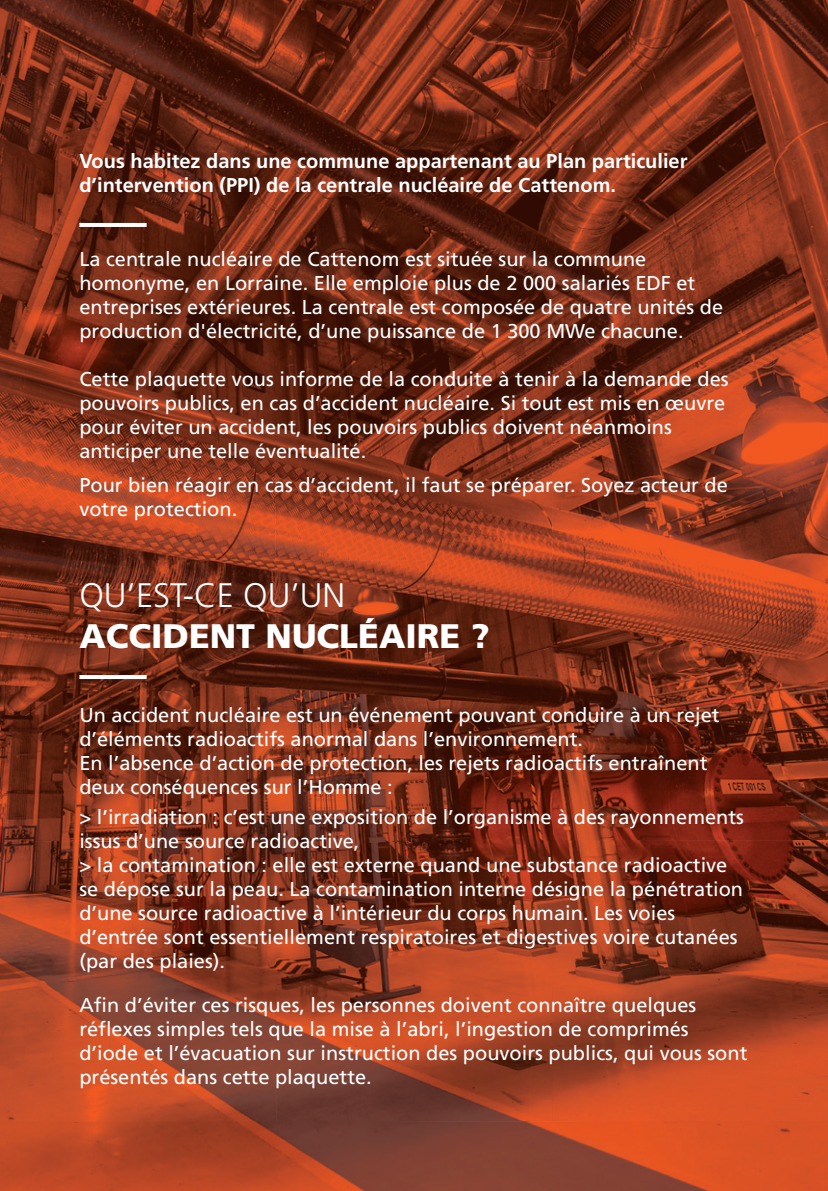
<style>
.page{position:relative;width:828px;height:1191px;background:#fff}
.page>*{position:absolute;margin:0;border:0;box-sizing:border-box;transform-origin:0 0}
.t1{font:900 34px "Frutiger";color:#fff}
.t2{font:300 34px "Frutiger";color:#fff}
.t3{font:20px/24px "Frutiger";color:#fff}
.t4{font:700 20px/24px "Frutiger";color:#fff}
</style>
<div class="page">
<img style="left:0;top:0;width:828px;height:279px">
<img style="left:0;top:279px;width:828px;height:280px">
<img style="left:0;top:559px;width:828px;height:281px">
<img style="left:0;top:840px;width:828px;height:280px">
<img style="left:0;top:1120px;width:828px;height:71px">
<hr style="left:79px;top:223px;width:68px;height:4px;background:#fff">
<hr style="left:79px;top:675px;width:68px;height:4px;background:#fff">
<p class="t4" style="left:79px;top:149px;width:609px">Vous habitez dans une commune appartenant au Plan particulier d’intervention (PPI) de la centrale nucléaire de Cattenom.</p>
<p class="t3" style="left:79px;top:247px;width:645px">La centrale nucléaire de Cattenom est située sur la commune homonyme, en Lorraine. Elle emploie plus de 2 000 salariés EDF et entreprises extérieures. La centrale est composée de quatre unités de production d'électricité, d’une puissance de 1 300 MWe chacune.</p>
<p class="t3" style="left:79px;top:367px;width:651px">Cette plaquette vous informe de la conduite à tenir à la demande des pouvoirs publics, en cas d’accident nucléaire. Si tout est mis en œuvre pour éviter un accident, les pouvoirs publics doivent néanmoins anticiper une telle éventualité.</p>
<p class="t3" style="left:79px;top:473px;width:650px">Pour bien réagir en cas d’accident, il faut se préparer. Soyez acteur de votre protection.</p>
<h1 class="t2" style="left:79px;top:576px;width:267px">QU’EST-CE QU’UN</h1>
<h1 class="t1" style="left:79px;top:615px;width:412px">ACCIDENT NUCLÉAIRE ?</h1>
<p class="t3" style="left:79px;top:702px;width:642px">Un accident nucléaire est un événement pouvant conduire à un rejet d’éléments radioactifs anormal dans l’environnement.<br>En l’absence d’action de protection, les rejets radioactifs entraînent deux conséquences sur l’Homme :</p>
<p class="t3" style="left:79px;top:804px;width:666px">&gt; l’irradiation : c’est une exposition de l’organisme à des rayonnements issus d’une source radioactive,<br>&gt; la contamination : elle est externe quand une substance radioactive se dépose sur la peau. La contamination interne désigne la pénétration d’une source radioactive à l’intérieur du corps humain. Les voies d’entrée sont essentiellement respiratoires et digestives voire cutanées (par des plaies).</p>
<p class="t3" style="left:79px;top:992px;width:669px">Afin d’éviter ces risques, les personnes doivent connaître quelques réflexes simples tels que la mise à l’abri, l’ingestion de comprimés d’iode et l’évacuation sur instruction des pouvoirs publics, qui vous sont présentés dans cette plaquette.</p>
</div>
